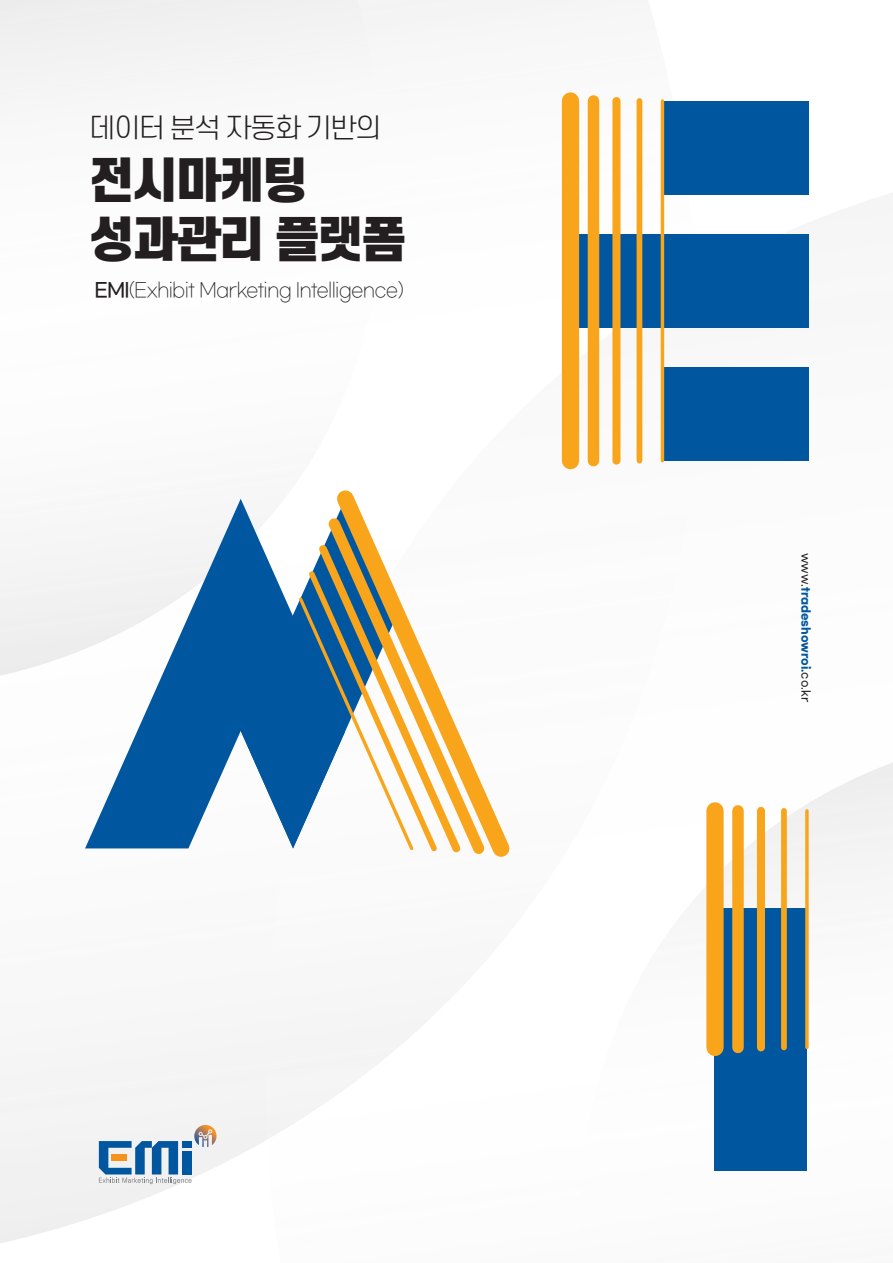
<style>
.page{position:relative;width:893px;height:1263px;background:#fff}
.page>*{position:absolute;margin:0;border:0;box-sizing:border-box;transform-origin:0 0}
.t1{font:900 46.65px "S Core Dream 9";letter-spacing:-.05em;color:#231f20}
.t2{font:300 27px "S Core Dream 3";letter-spacing:-.07em;color:#231f20}
.t3{font:300 19.5px "Gmarket Sans";letter-spacing:-.04em;color:#231f20;scale:.96 1}
.t4{font:700 11.25px "Gmarket Sans";color:#01579f}
.s1{font-weight:500}
.s2{font-weight:500;color:#231f20}
</style>
<div class="page">
<img style="left:0;top:0;width:893px;height:1243px">
<svg style="left:85px;top:499px;width:156px;height:349px"></svg>
<svg style="left:241px;top:499px;width:82px;height:349px;fill:#01579f"></svg>
<svg style="left:323px;top:477px;width:200px;height:393px"></svg>
<svg style="left:319px;top:509px;width:174px;height:354px"></svg>
<svg style="left:313px;top:539px;width:154px;height:320px"></svg>
<svg style="left:296px;top:567px;width:145px;height:289px"></svg>
<div style="left:570px;top:234px;width:239px;height:94px;background:#01579f"></div>
<div style="left:662px;top:101px;width:147px;height:93px;background:#01579f"></div>
<div style="left:662px;top:367px;width:147px;height:94px;background:#01579f"></div>
<div style="left:562px;top:101px;width:17px;height:360px;background:#f9a51b"></div>
<div style="left:588px;top:101px;width:11px;height:360px;background:#f9a51b"></div>
<div style="left:612px;top:101px;width:8px;height:360px;background:#f9a51b"></div>
<div style="left:637px;top:101px;width:5px;height:360px;background:#f9a51b"></div>
<hr style="left:661px;top:101px;width:3px;height:360px;background:#f9a51b">
<div style="left:715px;top:908px;width:92px;height:262px;background:#01579f"></div>
<div style="left:706px;top:811px;width:18px;height:236px;background:#f9a51b"></div>
<div style="left:732px;top:811px;width:12px;height:236px;background:#f9a51b"></div>
<div style="left:757px;top:811px;width:8px;height:236px;background:#f9a51b"></div>
<div style="left:781px;top:811px;width:6px;height:236px;background:#f9a51b"></div>
<svg style="left:805px;top:811px;width:4px;height:236px"></svg>
<svg style="left:99px;top:1125px;width:117px;height:59px"></svg>
<p class="t2" style="left:89px;top:109px;width:294px">데이터 분석 자동화 기반의</p>
<p class="t1" style="left:89px;top:147px;width:221px">전시마케팅</p>
<p class="t1" style="left:89px;top:205px;width:319px">성과관리 플랫폼</p>
<p class="t3" style="left:95px;top:280px;width:323px"><span class="s1">EMI</span>(Exhibit Marketing Intelligence)</p>
<p class="t4" style="left:812px;top:553px;width:151px;rotate:90deg"><span class="s2">www.</span>tradeshowroi.<span class="s2">co.kr</span></p>
</div>
